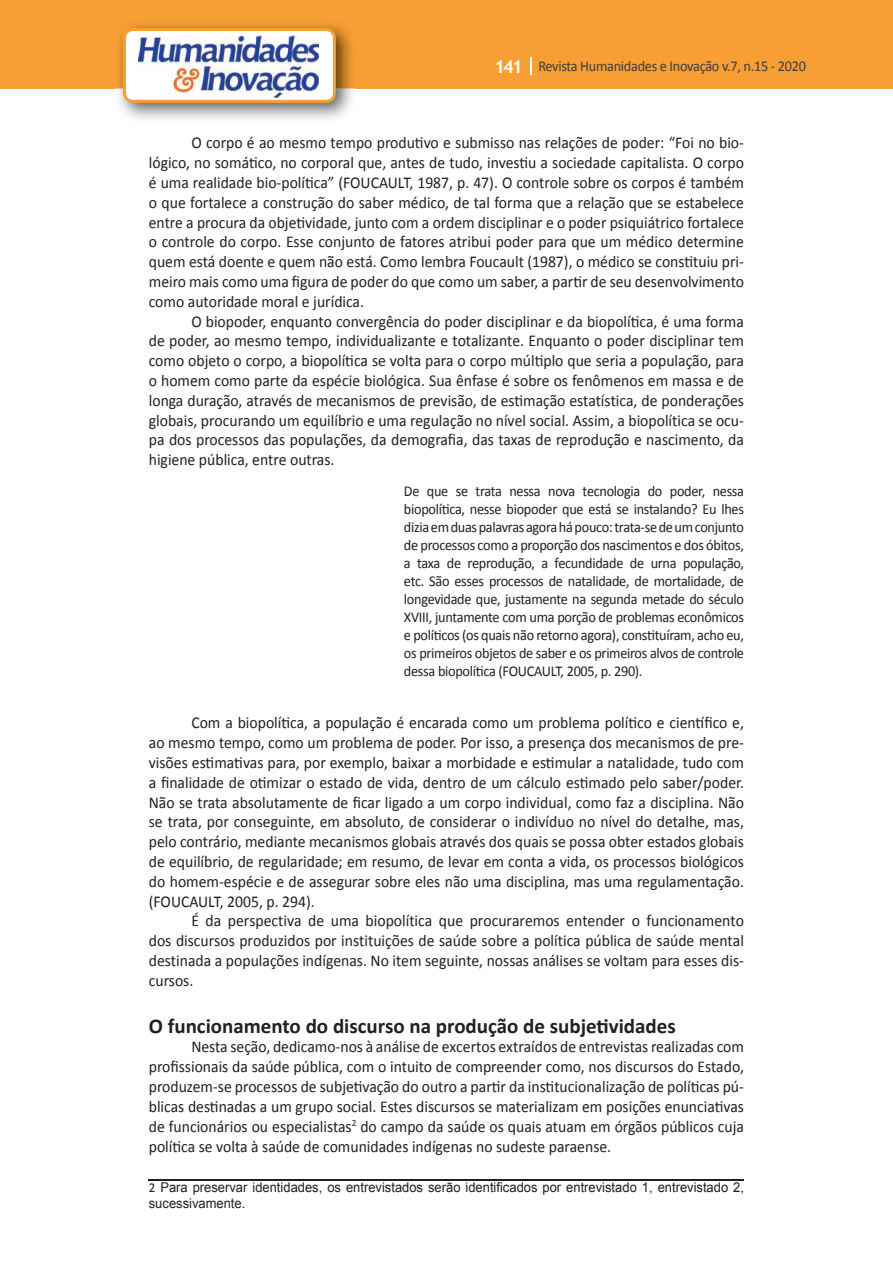
<style>
.page{position:relative;width:893px;height:1263px;background:#fff}
.page>*{position:absolute;margin:0;border:0;box-sizing:border-box;transform-origin:0 0}
.t1{font:700 21px "Calibri";color:#231f20}
.t2{font:16.5px/19.8px "Calibri";color:#231f20;text-align:justify;scale:.95 1}
.t3{font:15px/18px "Calibri";letter-spacing:-.02em;color:#231f20;text-align:justify;scale:.95 1}
.t4{font:15px "Calibri";letter-spacing:-.02em;color:#3e3e3f;scale:.95 1}
.t5{font:13.5px/16.2px "Arial";color:#231f20;scale:.96 1}
.s1{font-family:"Trebuchet MS";font-weight:700;font-size:18px;color:#fff}
.s2{font-family:"Calibri"}
</style>
<div class="page">
<div style="left:0;top:0;width:893px;height:88px;background:#f79e34"></div>
<svg style="left:530px;top:57px;width:2px;height:18px"></svg>
<img style="left:115px;top:24px;width:241px;height:95px">
<svg style="left:123px;top:28px;width:213px;height:75px"></svg>
<hr style="left:149px;top:1179px;width:595px;height:2px;background:#231f20">
<p class="t4" style="left:495px;top:57px;width:329px"><span class="s1">141</span> Revista Humanidades e Inovação v.7, n.15 - 2020</p>
<p class="t2" style="left:149px;top:133px;width:628px;text-indent:43px">O corpo é ao mesmo tempo produtivo e submisso nas relações de poder: “Foi no bio&shy;lógico, no somático, no corporal que, antes de tudo, investiu a sociedade capitalista. O corpo é uma realidade bio-política” (FOUCAULT, 1987, p. 47). O controle sobre os corpos é também o que fortalece a construção do saber médico, de tal forma que a relação que se estabelece entre a procura da objetividade, junto com a ordem disciplinar e o poder psiquiátrico fortalece o controle do corpo. Esse conjunto de fatores atribui poder para que um médico determine quem está doente e quem não está. Como lembra Foucault (1987), o médico se constituiu pri&shy;meiro mais como uma figura de poder do que como um saber, a partir de seu desenvolvimento como autoridade moral e jurídica.</p>
<p class="t2" style="left:149px;top:311px;width:628px;text-indent:43px">O biopoder, enquanto convergência do poder disciplinar e da biopolítica, é uma forma de poder, ao mesmo tempo, individualizante e totalizante. Enquanto o poder disciplinar tem como objeto o corpo, a biopolítica se volta para o corpo múltiplo que seria a população, para o homem como parte da espécie biológica. Sua ênfase é sobre os fenômenos em massa e de longa duração, através de mecanismos de previsão, de estimação estatística, de ponderações globais, procurando um equilíbrio e uma regulação no nível social. Assim, a biopolítica se ocu&shy;pa dos processos das populações, da demografia, das taxas de reprodução e nascimento, da higiene pública, entre outras.</p>
<p class="t3" style="left:404px;top:482px;width:360px">De que se trata nessa nova tecnologia do poder, nessa biopolítica, nesse biopoder que está se instalando? Eu lhes dizia em duas palavras agora há pouco: trata-se de um conjunto de processos como a proporção dos nascimentos e dos óbitos, a taxa de reprodução, a fecundidade de urna população, etc. São esses processos de natalidade, de mortalidade, de longevidade que, justamente na segunda metade do século XVIII, juntamente com uma porção de problemas econômicos e políticos (os quais não retorno agora), constituíram, acho eu, os primeiros objetos de saber e os primeiros alvos de controle dessa biopolítica (FOUCAULT, 2005, p. 290).</p>
<p class="t2" style="left:149px;top:713px;width:628px;text-indent:43px">Com a biopolítica, a população é encarada como um problema político e científico e, ao mesmo tempo, como um problema de poder. Por isso, a presença dos mecanismos de pre&shy;visões estimativas para, por exemplo, baixar a morbidade e estimular a natalidade, tudo com a finalidade de otimizar o estado de vida, dentro de um cálculo estimado pelo saber/poder.<br>Não se trata absolutamente de ficar ligado a um corpo individual, como faz a disciplina. Não se trata, por conseguinte, em absoluto, de considerar o indivíduo no nível do detalhe, mas, pelo contrário, mediante mecanismos globais através dos quais se possa obter estados globais de equilíbrio, de regularidade; em resumo, de levar em conta a vida, os processos biológicos do homem-espécie e de assegurar sobre eles não uma disciplina, mas uma regulamentação. (FOUCAULT, 2005, p. 294).</p>
<p class="t2" style="left:149px;top:911px;width:628px;text-indent:43px">É da perspectiva de uma biopolítica que procuraremos entender o funcionamento dos discursos produzidos por instituições de saúde sobre a política pública de saúde mental destinada a populações indígenas. No item seguinte, nossas análises se voltam para esses dis&shy;cursos.</p>
<p class="t1" style="left:149px;top:1012px;width:528px">O funcionamento do discurso na produção de subjetividades</p>
<p class="t2" style="left:149px;top:1037px;width:628px;text-indent:43px">Nesta seção, dedicamo-nos à análise de excertos extraídos de entrevistas realizadas com profissionais da saúde pública, com o intuito de compreender como, nos discursos do Estado, produzem-se processos de subjetivação do outro a partir da institucionalização de políticas pú&shy;blicas destinadas a um grupo social. Estes discursos se materializam em posições enunciativas de funcionários ou especialistas<sup>2</sup> do campo da saúde os quais atuam em órgãos públicos cuja política se volta à saúde de comunidades indígenas no sudeste paraense.</p>
<p class="t5" style="left:149px;top:1179px;width:621px"><span class="s2">2</span> Para preservar identidades, os entrevistados serão identificados por entrevistado 1, entrevistado 2, sucessivamente.</p>
</div>
